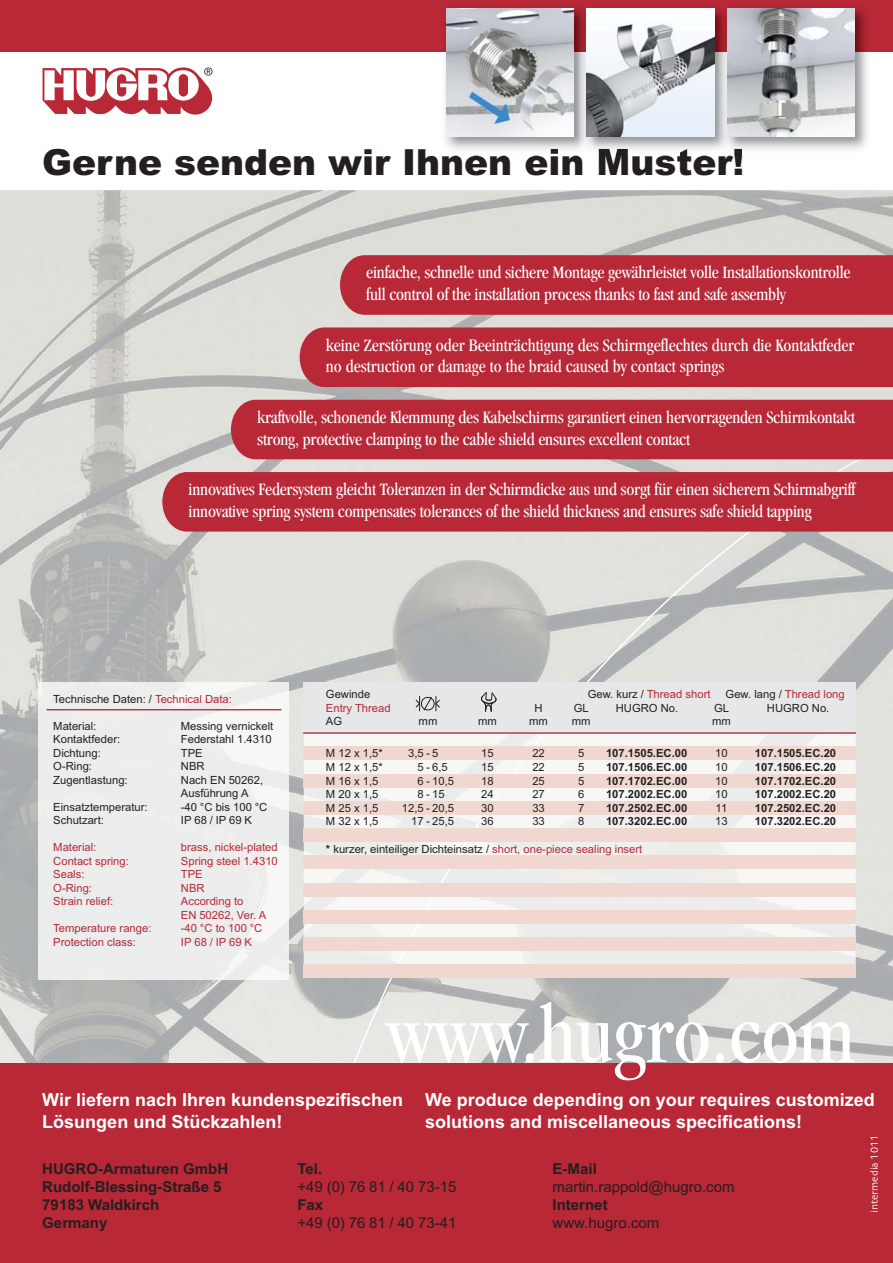
<style>
.page{position:relative;width:893px;height:1263px;background:#fff}
.page>*{position:absolute;margin:0;border:0;box-sizing:border-box;transform-origin:0 0}
.t1{font:condensed 84.75px "Garamond";letter-spacing:-.005em;color:#fff}
.t2{font:900 36px "Arial";color:#231f20}
.t3{font:condensed 18px/21.6px "Garamond";letter-spacing:-.01em;color:#fff}
.t4{font:700 18px/21.6px "Arial";color:#fff}
.t5{font:700 15px/18px "Arial";color:#231f20}
.t6{font:15px "Arial";color:#231f20}
.t7{font:11.25px/13.5px "Arial";color:#231f20}
.t8{font:11.25px/13.5px "Arial";color:#b82837}
.t9{font:700 11.25px "Arial";color:#231f20}
.t10{font:10.5px "Skia";color:#fff}
.s1{color:#b82837}
.s2{color:#231f20}
.s3{font-weight:700}
</style>
<div class="page">
<img style="left:0;top:190px;width:892px;height:873px">
<div style="left:0;top:0;width:892px;height:51px;background:#b82837"></div>
<svg style="left:43px;top:67px;width:170px;height:48px"></svg>
<svg style="left:334px;top:459px;width:555px;height:604px;background:#cfd1ce"></svg>
<div style="left:340px;top:255px;width:552px;height:60px;background:#b82837"></div>
<img style="left:38px;top:682px;width:251px;height:298px">
<div style="left:588px;top:734px;width:267px;height:230px;background:#f0f0ee"></div>
<div style="left:304px;top:734px;width:86px;height:230px;background:#f1f1f0"></div>
<svg style="left:390px;top:734px;width:198px;height:230px;fill:#f7f7f6"></svg>
<hr style="left:47px;top:709px;width:234px;height:1px;background:#b82837">
<div style="left:303px;top:964px;width:553px;height:14px;background:#f0d8d1"></div>
<div style="left:303px;top:937px;width:553px;height:14px;background:#f0d8d1"></div>
<div style="left:303px;top:910px;width:553px;height:14px;background:#f0d8d1"></div>
<div style="left:303px;top:883px;width:553px;height:13px;background:#f0d8d1"></div>
<div style="left:303px;top:855px;width:553px;height:14px;background:#f0d8d1"></div>
<div style="left:303px;top:828px;width:553px;height:14px;background:#f0d8d1"></div>
<div style="left:303px;top:801px;width:553px;height:14px;background:#f0d8d1"></div>
<div style="left:303px;top:774px;width:553px;height:13px;background:#f0d8d1"></div>
<div style="left:303px;top:747px;width:553px;height:13px;background:#f0d8d1"></div>
<div style="left:303px;top:682px;width:553px;height:51px;background:#e6e7e8"></div>
<hr style="left:303px;top:732px;width:553px;height:2px;background:#b82837">
<svg style="left:415px;top:696px;width:25px;height:15px"></svg>
<svg style="left:481px;top:692px;width:15px;height:20px"></svg>
<img style="left:439px;top:8px;width:435px;height:148px">
<img style="left:446px;top:9px;width:128px;height:127px">
<img style="left:587px;top:9px;width:127px;height:127px">
<img style="left:727px;top:9px;width:127px;height:127px">
<div style="left:300px;top:327px;width:592px;height:60px;background:#b82837"></div>
<div style="left:231px;top:400px;width:661px;height:59px;background:#b82837"></div>
<div style="left:162px;top:472px;width:730px;height:60px;background:#b82837"></div>
<div style="left:0;top:1063px;width:892px;height:200px;background:#b82837"></div>
<h2 class="t2" style="left:42px;top:141px;width:703px">Gerne senden wir Ihnen ein Muster!</h2>
<p class="t3" style="left:366px;top:263px;width:486px">einfache, schnelle und sichere Montage gewährleistet volle Installationskontrolle full control of the installation process thanks to fast and safe assembly</p>
<p class="t3" style="left:326px;top:336px;width:530px">keine Zerstörung oder Beeinträchtigung des Schirmgeflechtes durch die Kontaktfeder no destruction or damage to the braid caused by contact springs</p>
<p class="t3" style="left:257px;top:408px;width:599px">kraftvolle, schonende Klemmung des Kabelschirms garantiert einen hervorragenden Schirmkontakt strong, protective clamping to the cable shield ensures excellent contact</p>
<p class="t3" style="left:189px;top:480px;width:668px">innovatives Federsystem gleicht Toleranzen in der Schirmdicke aus und sorgt für einen sicherern Schirmabgriff innovative spring system compensates tolerances of the shield thickness and ensures safe shield tapping</p>
<p class="t7" style="left:53px;top:693px;width:180px">Technische Daten: / <span class="s1">Technical Data:</span></p>
<p class="t7" style="left:53px;top:720px;width:45px">Material:</p>
<p class="t7" style="left:181px;top:720px;width:94px">Messing vernickelt</p>
<p class="t7" style="left:53px;top:734px;width:68px">Kontaktfeder:</p>
<p class="t7" style="left:181px;top:734px;width:92px">Federstahl 1.4310</p>
<p class="t7" style="left:53px;top:747px;width:49px">Dichtung:</p>
<p class="t7" style="left:181px;top:747px;width:23px">TPE</p>
<p class="t7" style="left:53px;top:761px;width:40px">O-Ring:</p>
<p class="t7" style="left:181px;top:761px;width:25px">NBR</p>
<p class="t7" style="left:53px;top:774px;width:76px">Zugentlastung:</p>
<p class="t7" style="left:181px;top:774px;width:84px">Nach EN 50262,<br>Ausführung A</p>
<p class="t7" style="left:53px;top:801px;width:96px">Einsatztemperatur:</p>
<p class="t7" style="left:181px;top:801px;width:88px">-40 °C bis 100 °C</p>
<p class="t7" style="left:53px;top:815px;width:52px">Schutzart:</p>
<p class="t7" style="left:181px;top:815px;width:73px">IP 68 / IP 69 K</p>
<p class="t8" style="left:53px;top:842px;width:45px">Material:</p>
<p class="t8" style="left:181px;top:842px;width:98px">brass, nickel-plated</p>
<p class="t8" style="left:53px;top:855px;width:77px">Contact spring:</p>
<p class="t8" style="left:181px;top:855px;width:98px">Spring steel 1.4310</p>
<p class="t8" style="left:53px;top:869px;width:33px">Seals:</p>
<p class="t8" style="left:181px;top:869px;width:23px">TPE</p>
<p class="t8" style="left:53px;top:882px;width:40px">O-Ring:</p>
<p class="t8" style="left:181px;top:882px;width:25px">NBR</p>
<p class="t8" style="left:53px;top:896px;width:62px">Strain relief:</p>
<p class="t8" style="left:181px;top:896px;width:87px">According to<br>EN 50262, Ver. A</p>
<p class="t8" style="left:53px;top:923px;width:100px">Temperature range:</p>
<p class="t8" style="left:181px;top:923px;width:83px">-40 °C to 100 °C</p>
<p class="t8" style="left:53px;top:936px;width:84px">Protection class:</p>
<p class="t8" style="left:181px;top:936px;width:73px">IP 68 / IP 69 K</p>
<p class="t7" style="left:326px;top:688px;width:46px">Gewinde</p>
<p class="t8" style="left:588px;top:688px;width:124px"><span class="s2">Gew. kurz /</span> Thread short</p>
<p class="t8" style="left:725px;top:688px;width:121px"><span class="s2">Gew. lang /</span> Thread long</p>
<p class="t8" style="left:326px;top:702px;width:66px">Entry Thread</p>
<p class="t7" style="left:534px;top:702px;width:10px">H</p>
<p class="t7" style="left:574px;top:702px;width:17px">GL</p>
<p class="t7" style="left:616px;top:702px;width:64px">HUGRO No.</p>
<p class="t7" style="left:714px;top:702px;width:17px">GL</p>
<p class="t7" style="left:767px;top:702px;width:64px">HUGRO No.</p>
<p class="t7" style="left:326px;top:716px;width:18px">AG</p>
<p class="t7" style="left:419px;top:716px;width:20px">mm</p>
<p class="t7" style="left:478px;top:716px;width:20px">mm</p>
<p class="t7" style="left:529px;top:716px;width:20px">mm</p>
<p class="t7" style="left:572px;top:716px;width:20px">mm</p>
<p class="t7" style="left:712px;top:716px;width:20px">mm</p>
<p class="t7" style="left:326px;top:748px;width:58px">M 12 x 1,5*</p>
<p class="t7" style="left:408px;top:748px;width:32px">3,5-5</p>
<p class="t7" style="left:481px;top:748px;width:14px">15</p>
<p class="t7" style="left:532px;top:748px;width:14px">22</p>
<p class="t7" style="left:578px;top:748px;width:8px">5</p>
<p class="t9" style="left:606px;top:749px;width:83px">107.1505.EC.00</p>
<p class="t7" style="left:715px;top:748px;width:14px">10</p>
<p class="t9" style="left:755px;top:749px;width:83px">107.1505.EC.20</p>
<p class="t7" style="left:326px;top:761px;width:58px">M 12 x 1,5*</p>
<p class="t7" style="left:417px;top:761px;width:32px">5-6,5</p>
<p class="t7" style="left:481px;top:761px;width:14px">15</p>
<p class="t7" style="left:532px;top:761px;width:14px">22</p>
<p class="t7" style="left:578px;top:761px;width:8px">5</p>
<p class="t9" style="left:606px;top:763px;width:83px">107.1506.EC.00</p>
<p class="t7" style="left:715px;top:761px;width:14px">10</p>
<p class="t9" style="left:755px;top:763px;width:83px">107.1506.EC.20</p>
<p class="t7" style="left:326px;top:775px;width:54px">M 16 x 1,5</p>
<p class="t7" style="left:417px;top:775px;width:38px">6 - 10,5</p>
<p class="t7" style="left:481px;top:775px;width:14px">18</p>
<p class="t7" style="left:532px;top:775px;width:14px">25</p>
<p class="t7" style="left:578px;top:775px;width:8px">5</p>
<p class="t9" style="left:606px;top:777px;width:83px">107.1702.EC.00</p>
<p class="t7" style="left:715px;top:775px;width:14px">10</p>
<p class="t9" style="left:755px;top:777px;width:83px">107.1702.EC.20</p>
<p class="t7" style="left:326px;top:789px;width:54px">M 20 x 1,5</p>
<p class="t7" style="left:417px;top:789px;width:29px">8-15</p>
<p class="t7" style="left:481px;top:789px;width:14px">24</p>
<p class="t7" style="left:532px;top:789px;width:14px">27</p>
<p class="t7" style="left:578px;top:789px;width:8px">6</p>
<p class="t9" style="left:606px;top:790px;width:83px">107.2002.EC.00</p>
<p class="t7" style="left:715px;top:789px;width:14px">10</p>
<p class="t9" style="left:755px;top:790px;width:83px">107.2002.EC.20</p>
<p class="t7" style="left:326px;top:802px;width:54px">M 25 x 1,5</p>
<p class="t7" style="left:402px;top:802px;width:54px">12,5 - 20,5</p>
<p class="t7" style="left:481px;top:802px;width:14px">30</p>
<p class="t7" style="left:532px;top:802px;width:14px">33</p>
<p class="t7" style="left:578px;top:802px;width:8px">7</p>
<p class="t9" style="left:606px;top:804px;width:83px">107.2502.EC.00</p>
<p class="t7" style="left:715px;top:802px;width:13px">11</p>
<p class="t9" style="left:755px;top:804px;width:83px">107.2502.EC.20</p>
<p class="t7" style="left:326px;top:816px;width:54px">M 32 x 1,5</p>
<p class="t7" style="left:411px;top:816px;width:44px">17 - 25,5</p>
<p class="t7" style="left:481px;top:816px;width:14px">36</p>
<p class="t7" style="left:532px;top:816px;width:14px">33</p>
<p class="t7" style="left:578px;top:816px;width:8px">8</p>
<p class="t9" style="left:606px;top:817px;width:83px">107.3202.EC.00</p>
<p class="t7" style="left:715px;top:816px;width:14px">13</p>
<p class="t9" style="left:755px;top:817px;width:83px">107.3202.EC.20</p>
<p class="t7" style="left:326px;top:843px;width:318px"><span class="s3">*</span> kurzer, einteiliger Dichteinsatz / <span class="s1">short, one-piece sealing insert</span></p>
<h1 class="t1" style="left:387px;top:1002px;width:470px">www.hugro.com</h1>
<p class="t4" style="left:425px;top:1091px;width:451px">We produce depending on your requires customized solutions and miscellaneous specifications!</p>
<p class="t4" style="left:42px;top:1091px;width:362px">Wir liefern nach Ihren kundenspezifischen<br>Lösungen und Stückzahlen!</p>
<p class="t5" style="left:42px;top:1161px;width:187px">HUGRO-Armaturen GmbH<br>Rudolf-Blessing-Straße 5<br>79183 Waldkirch<br>Germany</p>
<p class="t5" style="left:297px;top:1161px;width:26px">Tel.</p>
<p class="t6" style="left:297px;top:1181px;width:160px">+49 (0) 76 81 / 40 73-15</p>
<p class="t5" style="left:297px;top:1197px;width:27px">Fax</p>
<p class="t6" style="left:297px;top:1217px;width:160px">+49 (0) 76 81 / 40 73-41</p>
<p class="t5" style="left:553px;top:1161px;width:46px">E-Mail</p>
<p class="t6" style="left:553px;top:1181px;width:183px">martin.rappold@hugro.com</p>
<p class="t5" style="left:553px;top:1197px;width:57px">Internet</p>
<p class="t6" style="left:553px;top:1217px;width:108px">www.hugro.com</p>
<p class="t10" style="left:868px;top:1213px;width:80px;rotate:-90deg">intermedia 1011</p>
</div>
